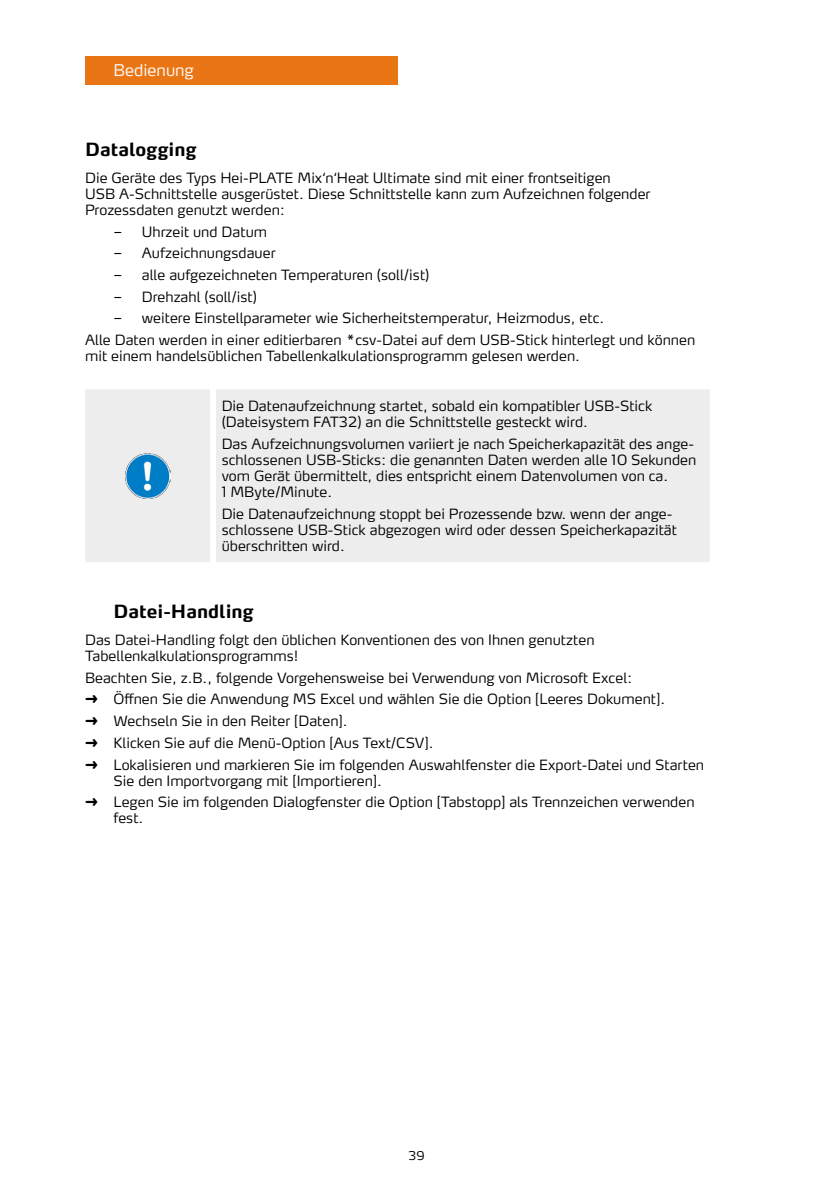
<style>
.page{position:relative;width:840px;height:1191px;background:#fff}
.page>*{position:absolute;margin:0;border:0;box-sizing:border-box;transform-origin:0 0}
.t1{font:700 18px "Max OT";color:#000}
.t2{font:300 16px "Max OT";color:#fff}
.t3{font:300 14px/16px "Max OT";color:#000}
.t4{font:300 12px "Max OT";color:#000}
.s1{font-family:"Verdana";font-weight:400}
.s2{font-family:"Arial Unicode MS";font-weight:400}
</style>
<div class="page">
<div style="left:85px;top:57px;width:312px;height:28px;background:#ea7515"></div>
<div style="left:85px;top:389px;width:624px;height:173px;background:#ededed"></div>
<img style="left:125px;top:453px;width:45px;height:45px">
<p class="t2" style="left:113px;top:60px;width:82px">Bedienung</p>
<p class="t1" style="left:85px;top:137px;width:113px">Datalogging</p>
<p class="t3" style="left:85px;top:170px;width:566px">Die Geräte des Typs Hei-PLATE Mix‘n‘Heat Ultimate sind mit einer frontseitigen<br>USB A-Schnittstelle ausgerüstet. Diese Schnittstelle kann zum Aufzeichnen folgender<br>Prozessdaten genutzt werden:</p>
<p class="t3" style="left:113px;top:223px;width:155px"><span class="s1">–</span> Uhrzeit und Datum</p>
<p class="t3" style="left:113px;top:245px;width:163px"><span class="s1">–</span> Aufzeichnungsdauer</p>
<p class="t3" style="left:113px;top:267px;width:317px"><span class="s1">–</span> alle aufgezeichneten Temperaturen (soll/ist)</p>
<p class="t3" style="left:113px;top:288px;width:145px"><span class="s1">–</span> Drehzahl (soll/ist)</p>
<p class="t3" style="left:85px;top:307px;width:611px;line-height:21.6px;text-indent:28px"><span class="s1">–</span> weitere Einstellparameter wie Sicherheitstemperatur, Heizmodus, etc.<br>Alle Daten werden in einer editierbaren *csv-Datei auf dem USB-Stick hinterlegt und können</p>
<p class="t3" style="left:85px;top:348px;width:496px">mit einem handelsüblichen Tabellenkalkulationsprogramm gelesen werden.</p>
<p class="t3" style="left:221px;top:398px;width:432px">Die Datenaufzeichnung startet, sobald ein kompatibler USB-Stick (Dateisystem FAT32) an die Schnittstelle gesteckt wird.</p>
<p class="t3" style="left:221px;top:436px;width:476px">Das Aufzeichnungsvolumen variiert je nach Speicherkapazität des ange&shy;schlossenen USB-Sticks: die genannten Daten werden alle 10 Sekunden vom Gerät übermittelt, dies entspricht einem Datenvolumen von ca.<br>1 MByte/Minute.</p>
<p class="t3" style="left:221px;top:505px;width:456px">Die Datenaufzeichnung stoppt bei Prozessende bzw. wenn der ange&shy;schlossene USB-Stick abgezogen wird oder dessen Speicherkapazität überschritten wird.</p>
<p class="t1" style="left:113px;top:599px;width:142px">Datei-Handling</p>
<p class="t3" style="left:85px;top:632px;width:510px">Das Datei-Handling folgt den üblichen Konventionen des von Ihnen genutzten<br>Tabellenkalkulationsprogramms!</p>
<p class="t3" style="left:85px;top:666px;width:620px;line-height:21.6px">Beachten Sie, z.B., folgende Vorgehensweise bei Verwendung von Microsoft Excel:<br><span class="s2">➜</span> Öffnen Sie die Anwendung MS Excel und wählen Sie die Option [Leeres Dokument].<br><span class="s2">➜</span> Wechseln Sie in den Reiter [Daten].<br><span class="s2">➜</span> Klicken Sie auf die Menü-Option [Aus Text/CSV].<br><span class="s2">➜</span> Lokalisieren und markieren Sie im folgenden Auswahlfenster die Export-Datei und Starten</p>
<p class="t3" style="left:85px;top:769px;width:610px;line-height:21.6px;text-indent:28px">Sie den Importvorgang mit [Importieren].<br><span class="s2">➜</span> Legen Sie im folgenden Dialogfenster die Option [Tabstopp] als Trennzeichen verwenden</p>
<p class="t3" style="left:113px;top:810px;width:31px">fest.</p>
<p class="t4" style="left:408px;top:1148px;width:17px">39</p>
</div>
